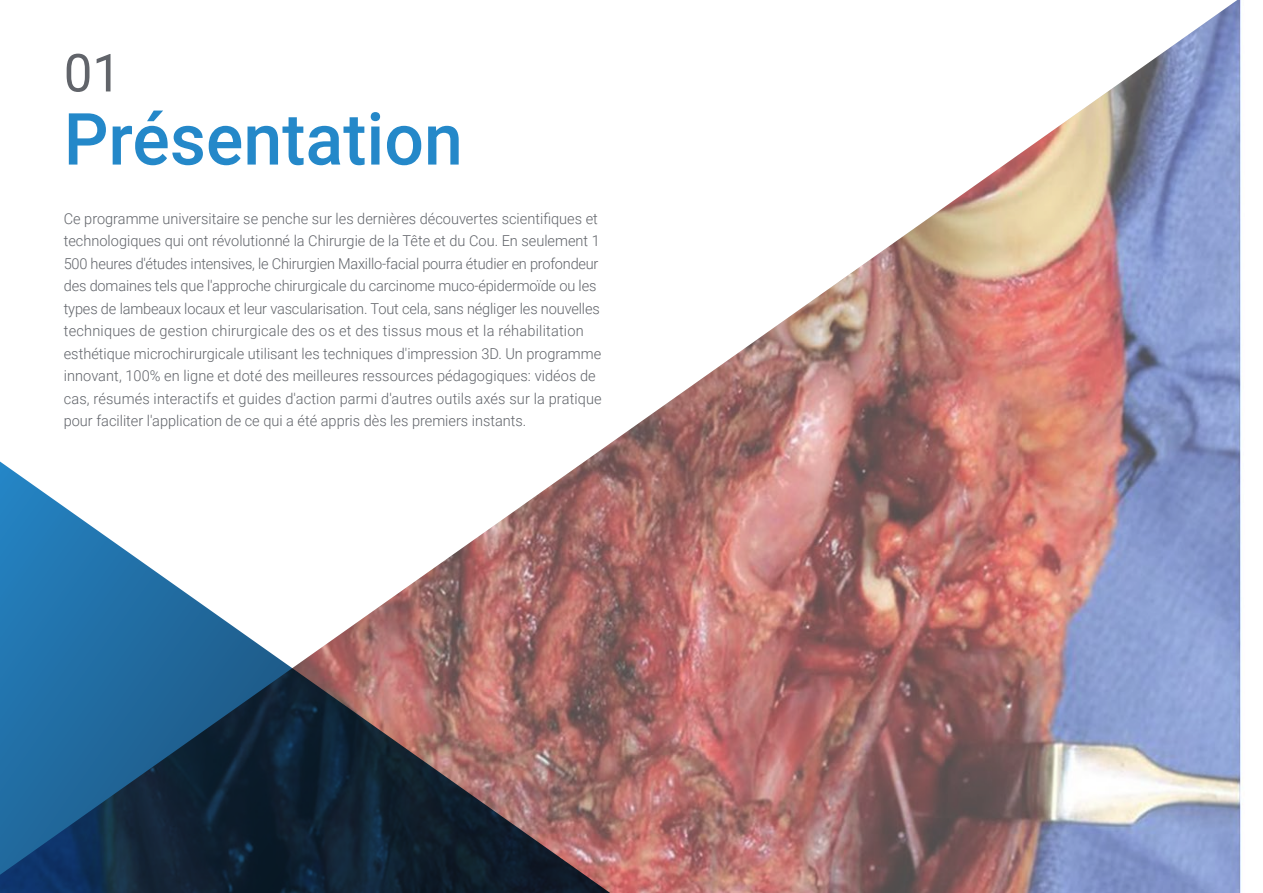
<style>
.page{position:relative;width:1263px;height:893px;background:#fff}
.page>*{position:absolute;margin:0;border:0;box-sizing:border-box;transform-origin:0 0}
.t1{font:500 72px "Roboto";color:#2488c9}
.t2{font:52.5px "Roboto";color:#61646a}
.t3{font:300 15px/22.5px "Roboto";color:#61646a}
</style>
<div class="page">
<img style="left:606px;top:0;width:635px;height:893px">
<svg style="left:0;top:446px;width:640px;height:447px"></svg>
<h2 class="t2" style="left:64px;top:36px;width:59px">01</h2>
<h1 class="t1" style="left:64px;top:89px;width:401px">Présentation</h1>
<p class="t3" style="left:64px;top:207px;width:539px">Ce programme universitaire se penche sur les dernières découvertes scientifiques et technologiques qui ont révolutionné la Chirurgie de la Tête et du Cou. En seulement 1<br>500 heures d'études intensives, le Chirurgien Maxillo-facial pourra étudier en profondeur des domaines tels que l'approche chirurgicale du carcinome muco-épidermoïde ou les types de lambeaux locaux et leur vascularisation. Tout cela, sans négliger les nouvelles techniques de gestion chirurgicale des os et des tissus mous et la réhabilitation esthétique microchirurgicale utilisant les techniques d'impression 3D. Un programme innovant, 100% en ligne et doté des meilleures ressources pédagogiques: vidéos de cas, résumés interactifs et guides d'action parmi d'autres outils axés sur la pratique pour faciliter l'application de ce qui a été appris dès les premiers instants.</p>
</div>
